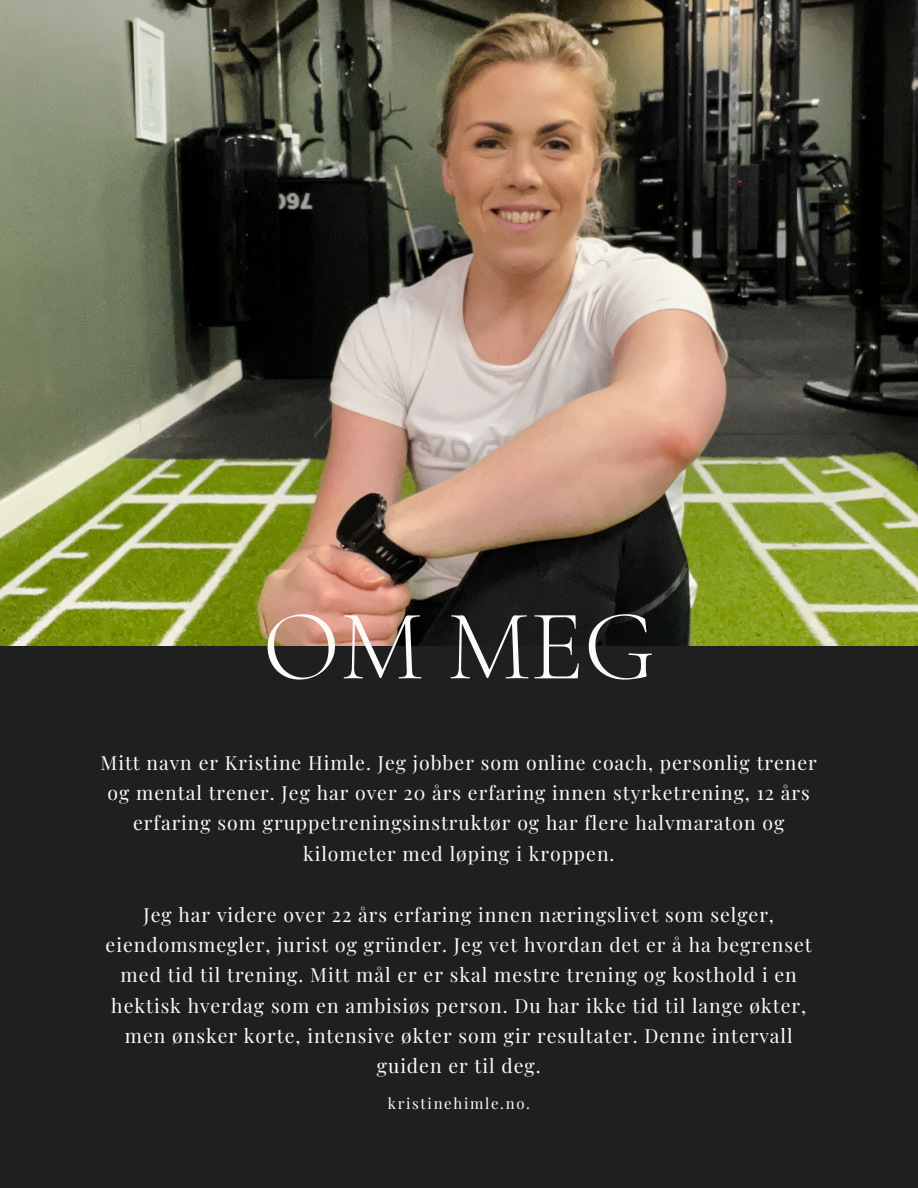
<style>
.page{position:relative;width:918px;height:1188px;background:#1f1f1f}
.page>*{position:absolute;margin:0;border:0;box-sizing:border-box;transform-origin:0 0}
.t1{font:300 100.95px "Cormorant Garamond";color:#fcfbf8}
.t2{font:19.5px/30.3px "Playfair Display";letter-spacing:.05em;color:#fcfbf8;text-align:center}
.t3{font:15px "Playfair Display";letter-spacing:.11em;color:#fcfbf8}
</style>
<div class="page">
<img style="left:0;top:0;width:918px;height:646px">
<p class="t1" style="left:263px;top:585px;width:394px">OM MEG</p>
<h1 class="t2" style="left:101px;top:746px;width:718px">Mitt navn er Kristine Himle. Jeg jobber som online coach, personlig trener og mental trener. Jeg har over 20 års erfaring innen styrketrening, 12 års erfaring som gruppetreningsinstruktør og har flere halvmaraton og kilometer med løping i kroppen.</h1>
<h2 class="t2" style="left:106px;top:898px;width:708px">Jeg har videre over 22 års erfaring innen næringslivet som selger, eiendomsmegler, jurist og gründer. Jeg vet hvordan det er å ha begrenset med tid til trening. Mitt mål er er skal mestre trening og kosthold i en hektisk hverdag som en ambisiøs person. Du har ikke tid til lange økter, men ønsker korte, intensive økter som gir resultater. Denne intervall guiden er til deg.</h2>
<h2 class="t3" style="left:388px;top:1093px;width:144px">kristinehimle.no.</h2>
</div>
